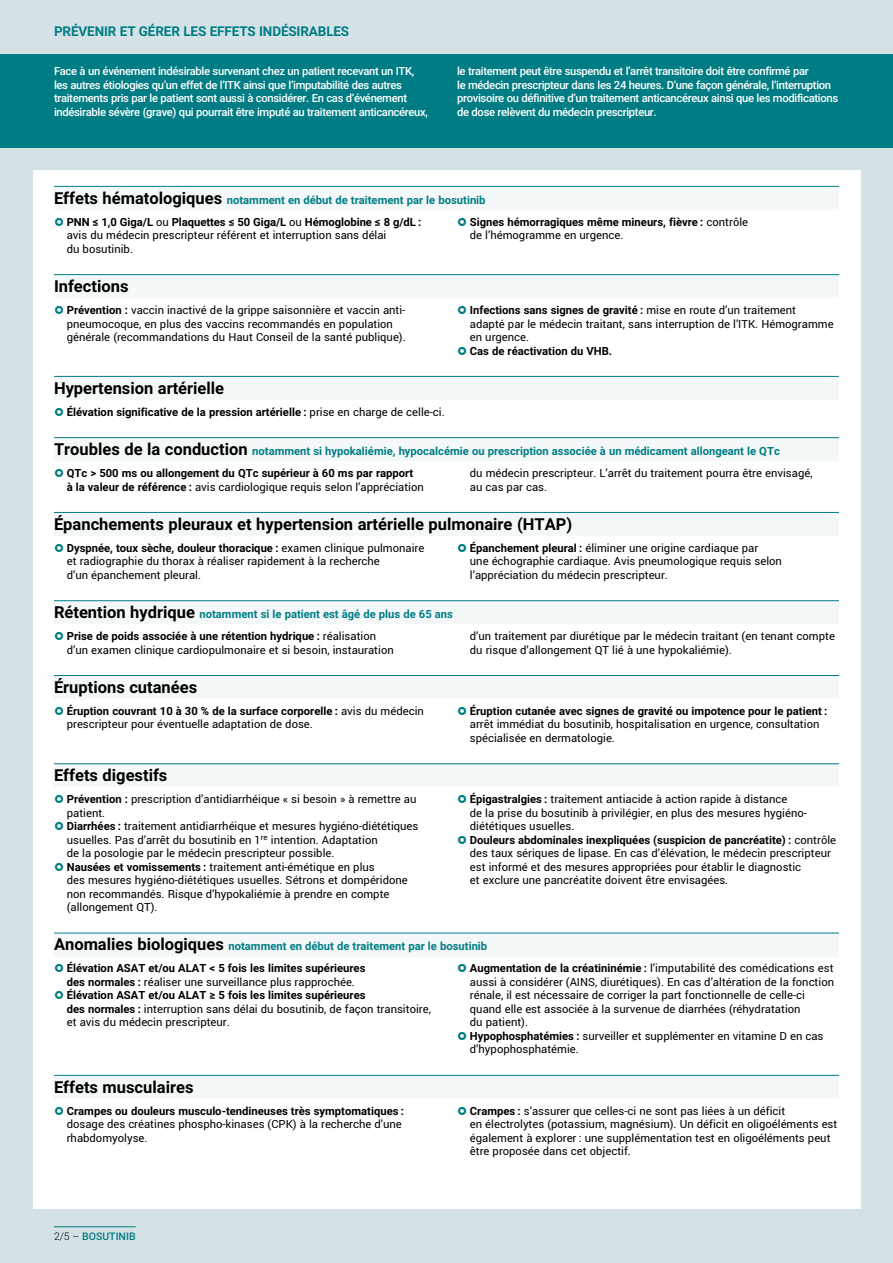
<style>
.page{position:relative;width:893px;height:1263px;background:#d5e2e5}
.page>*{position:absolute;margin:0;border:0;box-sizing:border-box;transform-origin:0 0}
.t1{font:700 16.5px "Roboto";color:#000}
.t2{font:700 13.5px "Roboto";letter-spacing:-.01em;color:#007d84}
.t3{font:11.25px/13.5px "Roboto Desk";color:#000}
.t4{font:700 11.25px/22px "Roboto";color:#000}
.t5{font:500 11.25px/13.5px "Roboto";letter-spacing:-.03em;color:#fff}
.t6{font:700 11.25px/22px "Roboto";color:#007d84}
.t7{font:500 10.5px "Roboto";color:#007d84}
.s1{font-size:16.5px}
.s2{color:#007d84}
.s3{font-family:"Roboto Desk";font-weight:400}
.s4{font-family:"Roboto";font-weight:700}
.s5{font-size:16.5px;color:#000}
.s6{color:#000}
.s7{font-weight:300;color:#000}
</style>
<div class="page">
<div style="left:0;top:54px;width:893px;height:94px;background:#007d84"></div>
<hr style="left:54px;top:1226px;width:82px;height:1px;background:#007d84">
<div style="left:33px;top:170px;width:827px;height:1039px;background:#fff"></div>
<div style="left:54px;top:187px;width:785px;height:23px;background:#f5f8f9"></div>
<hr style="left:54px;top:186px;width:785px;height:1px;background:#007d84">
<div style="left:54px;top:275px;width:785px;height:23px;background:#f5f8f9"></div>
<hr style="left:54px;top:274px;width:785px;height:1px;background:#007d84">
<div style="left:54px;top:377px;width:785px;height:23px;background:#f5f8f9"></div>
<hr style="left:54px;top:376px;width:785px;height:1px;background:#007d84">
<div style="left:54px;top:438px;width:785px;height:23px;background:#f5f8f9"></div>
<hr style="left:54px;top:437px;width:785px;height:1px;background:#007d84">
<div style="left:54px;top:513px;width:785px;height:23px;background:#f5f8f9"></div>
<hr style="left:54px;top:512px;width:785px;height:1px;background:#007d84">
<div style="left:54px;top:601px;width:785px;height:23px;background:#f5f8f9"></div>
<hr style="left:54px;top:600px;width:785px;height:1px;background:#007d84">
<div style="left:54px;top:676px;width:785px;height:23px;background:#f5f8f9"></div>
<hr style="left:54px;top:675px;width:785px;height:1px;background:#007d84">
<div style="left:54px;top:764px;width:785px;height:23px;background:#f5f8f9"></div>
<hr style="left:54px;top:763px;width:785px;height:1px;background:#007d84">
<div style="left:54px;top:934px;width:785px;height:23px;background:#f5f8f9"></div>
<hr style="left:54px;top:933px;width:785px;height:1px;background:#007d84">
<div style="left:54px;top:1076px;width:785px;height:23px;background:#f5f8f9"></div>
<hr style="left:54px;top:1075px;width:785px;height:1px;background:#007d84">
<p class="t2" style="left:54px;top:22px;width:297px">PRÉVENIR ET GÉRER LES EFFETS INDÉSIRABLES</p>
<p class="t5" style="left:54px;top:64px;width:375px">Face à un événement indésirable survenant chez un patient recevant un ITK, les autres étiologies qu’un effet de l’ITK ainsi que l’imputabilité des autres traitements pris par le patient sont aussi à considérer. En cas d’événement indésirable sévère (grave) qui pourrait être imputé au traitement anticancéreux,</p>
<p class="t5" style="left:457px;top:64px;width:383px">le traitement peut être suspendu et l’arrêt transitoire doit être confirmé par<br>le médecin prescripteur dans les 24 heures. D’une façon générale, l’interruption provisoire ou définitive d’un traitement anticancéreux ainsi que les modifications de dose relèvent du médecin prescripteur.</p>
<p class="t4" style="left:67px;top:188px;width:420px;text-indent:-13px"><span class="s1">Effets hématologiques</span> <span class="s2">notamment en début de traitement par le bosutinib<br></span>PNN ≤ 1,0 Giga/L <span class="s3">ou</span> Plaquettes ≤ 50 Giga/L <span class="s3">ou</span> Hémoglobine ≤ 8 g/dL :</p>
<p class="t3" style="left:67px;top:228px;width:321px">avis du médecin prescripteur référent et interruption sans délai du bosutinib.</p>
<p class="t4" style="left:470px;top:210px;width:280px">Signes hémorragiques même mineurs, fièvre : <span class="s3">contrôle</span></p>
<p class="t3" style="left:470px;top:228px;width:155px">de l’hémogramme en urgence.</p>
<h1 class="t1" style="left:54px;top:275px;width:76px">Infections</h1>
<p class="t3" style="left:67px;top:303px;width:340px"><span class="s4">Prévention :</span> vaccin inactivé de la grippe saisonnière et vaccin anti&shy;pneumocoque, en plus des vaccins recommandés en population générale (recommandations du Haut Conseil de la santé publique).</p>
<p class="t4" style="left:470px;top:299px;width:328px">Infections sans signes de gravité : <span class="s3">mise en route d’un traitement</span></p>
<p class="t3" style="left:470px;top:316px;width:365px">adapté par le médecin traitant, sans interruption de l’ITK. Hémogramme en urgence.</p>
<p class="t4" style="left:470px;top:339px;width:144px">Cas de réactivation du VHB.</p>
<h1 class="t1" style="left:54px;top:376px;width:172px">Hypertension artérielle</h1>
<p class="t4" style="left:67px;top:400px;width:379px">Élévation significative de la pression artérielle : <span class="s3">prise en charge de celle-ci.</span></p>
<p class="t6" style="left:67px;top:440px;width:715px;text-indent:-13px"><span class="s5">Troubles de la conduction</span> notamment si hypokaliémie, hypocalcémie ou prescription associée à un médicament allongeant le QTc<br><span class="s6">QTc &gt; 500 ms ou allongement du QTc supérieur à 60 ms par rapport</span></p>
<p class="t3" style="left:67px;top:479px;width:359px"><span class="s4">à la valeur de référence :</span> avis cardiologique requis selon l’appréciation</p>
<p class="t3" style="left:470px;top:466px;width:344px">du médecin prescripteur. L’arrêt du traitement pourra être envisagé, au cas par cas.</p>
<h1 class="t1" style="left:54px;top:512px;width:520px">Épanchements pleuraux et hypertension artérielle pulmonaire (HTAP)</h1>
<p class="t4" style="left:67px;top:536px;width:359px">Dyspnée, toux sèche, douleur thoracique : <span class="s3">examen clinique pulmonaire</span></p>
<p class="t3" style="left:67px;top:554px;width:315px">et radiographie du thorax à réaliser rapidement à la recherche d’un épanchement pleural.</p>
<p class="t3" style="left:470px;top:541px;width:314px"><span class="s4">Épanchement pleural :</span> éliminer une origine cardiaque par<br>une échographie cardiaque. Avis pneumologique requis selon l’appréciation du médecin prescripteur.</p>
<p class="t4" style="left:67px;top:603px;width:388px;text-indent:-13px"><span class="s1">Rétention hydrique</span> <span class="s2">notamment si le patient est âgé de plus de 65 ans<br></span>Prise de poids associée à une rétention hydrique : <span class="s3">réalisation</span></p>
<p class="t3" style="left:67px;top:642px;width:329px">d’un examen clinique cardiopulmonaire et si besoin, instauration</p>
<h1 class="t1" style="left:54px;top:675px;width:145px">Éruptions cutanées</h1>
<p class="t4" style="left:67px;top:699px;width:359px">Éruption couvrant 10 à 30 % de la surface corporelle : <span class="s3">avis du médecin</span></p>
<p class="t3" style="left:67px;top:717px;width:248px">prescripteur pour éventuelle adaptation de dose.</p>
<p class="t3" style="left:470px;top:629px;width:367px">d’un traitement par diurétique par le médecin traitant (en tenant compte du risque d’allongement QT lié à une hypokaliémie).</p>
<p class="t4" style="left:470px;top:699px;width:359px">Éruption cutanée avec signes de gravité ou impotence pour le patient :</p>
<p class="t3" style="left:470px;top:717px;width:351px">arrêt immédiat du bosutinib, hospitalisation en urgence, consultation spécialisée en dermatologie.</p>
<h1 class="t1" style="left:54px;top:764px;width:115px">Effets digestifs</h1>
<p class="t3" style="left:67px;top:792px;width:353px"><span class="s4">Prévention :</span> prescription d’antidiarrhéique « si besoin » à remettre au patient.<br><span class="s4">Diarrhées :</span> traitement antidiarrhéique et mesures hygiéno-diététiques usuelles. Pas d’arrêt du bosutinib en 1<sup>re</sup> intention. Adaptation<br>de la posologie par le médecin prescripteur possible.<br><span class="s4">Nausées et vomissements :</span> traitement anti-émétique en plus<br>des mesures hygiéno-diététiques usuelles. Sétrons et dompéridone non recommandés. Risque d’hypokaliémie à prendre en compte (allongement QT).</p>
<p class="t3" style="left:470px;top:792px;width:339px"><span class="s4">Épigastralgies :</span> traitement antiacide à action rapide à distance<br>de la prise du bosutinib à privilégier, en plus des mesures hygiéno&shy;diététiques usuelles.</p>
<p class="t4" style="left:470px;top:828px;width:368px">Douleurs abdominales inexpliquées (suspicion de pancréatite) : <span class="s3">contrôle</span></p>
<p class="t3" style="left:470px;top:846px;width:363px">des taux sériques de lipase. En cas d’élévation, le médecin prescripteur est informé et des mesures appropriées pour établir le diagnostic<br>et exclure une pancréatite doivent être envisagées.</p>
<p class="t4" style="left:67px;top:935px;width:422px;text-indent:-13px"><span class="s1">Anomalies biologiques</span> <span class="s2">notamment en début de traitement par le bosutinib<br></span>Élévation ASAT et/ou ALAT &lt; 5 fois les limites supérieures</p>
<p class="t3" style="left:67px;top:975px;width:290px"><span class="s4">des normales :</span> réaliser une surveillance plus rapprochée.</p>
<p class="t4" style="left:67px;top:984px;width:300px">Élévation ASAT et/ou ALAT ≥ 5 fois les limites supérieures</p>
<p class="t3" style="left:67px;top:1002px;width:366px"><span class="s4">des normales :</span> interruption sans délai du bosutinib, de façon transitoire, et avis du médecin prescripteur.</p>
<p class="t3" style="left:470px;top:961px;width:366px"><span class="s4">Augmentation de la créatininémie :</span> l’imputabilité des comédications est aussi à considérer (AINS, diurétiques). En cas d’altération de la fonction rénale, il est nécessaire de corriger la part fonctionnelle de celle-ci quand elle est associée à la survenue de diarrhées (réhydratation<br>du patient).<br><span class="s4">Hypophosphatémies :</span> surveiller et supplémenter en vitamine D en cas d’hypophosphatémie.</p>
<h1 class="t1" style="left:54px;top:1075px;width:141px">Effets musculaires</h1>
<p class="t4" style="left:67px;top:1099px;width:339px">Crampes ou douleurs musculo-tendineuses très symptomatiques :</p>
<p class="t3" style="left:67px;top:1117px;width:337px">dosage des créatines phospho-kinases (CPK) à la recherche d’une rhabdomyolyse.</p>
<p class="t7" style="left:54px;top:1229px;width:83px"><span class="s7">2/5 –</span> BOSUTINIB</p>
<p class="t3" style="left:470px;top:1103px;width:369px"><span class="s4">Crampes :</span> s’assurer que celles-ci ne sont pas liées à un déficit<br>en électrolytes (potassium, magnésium). Un déficit en oligoéléments est également à explorer : une supplémentation test en oligoéléments peut être proposée dans cet objectif.</p>
</div>
